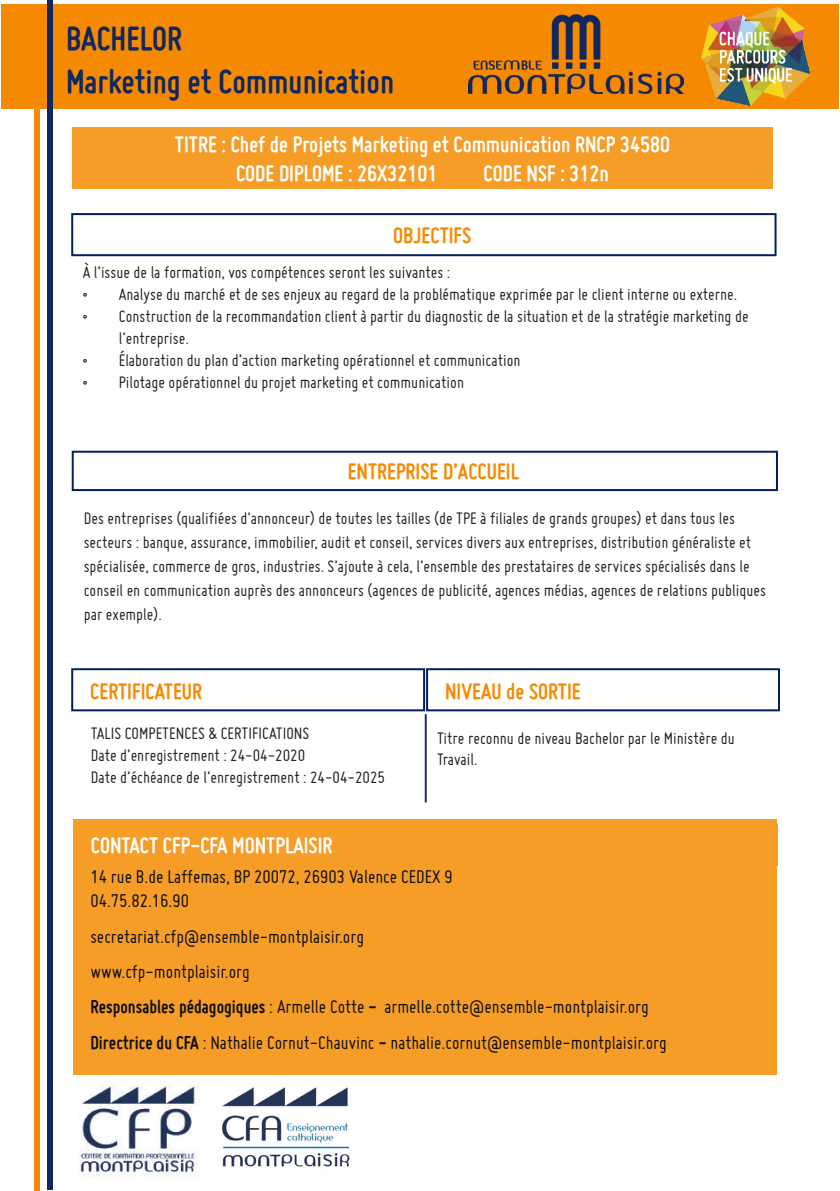
<style>
.page{position:relative;width:840px;height:1191px;background:#fff}
.page>*{position:absolute;margin:0;border:0;box-sizing:border-box;transform-origin:0 0}
.t1{font:700 36px/43.2px "Miso";color:#10275f}
.t2{font:700 24px "Miso";color:#fff}
.t3{font:700 24px "Miso";color:#f58a02}
.t4{font:20px "Miso";color:#0d0d0d}
.t5{font:18px/24px "Miso";color:#231f20}
.s1{font-weight:700}
</style>
<div class="page">
<div style="left:1px;top:4px;width:837px;height:105px;background:#f58a02"></div>
<img style="left:468px;top:15px;width:215px;height:79px">
<img style="left:701px;top:6px;width:109px;height:99px">
<img style="left:222px;top:1087px;width:128px;height:80px">
<div style="left:47px;top:0;width:6px;height:1190px;background:#10275f"></div>
<img style="left:79px;top:1086px;width:120px;height:91px">
<div style="left:34px;top:109px;width:6px;height:1082px;background:#f58a02"></div>
<div style="left:71px;top:213px;width:705px;height:43px;border:2px solid #002060"></div>
<div style="left:72px;top:451px;width:705px;height:40px;border:2px solid #002060"></div>
<div style="left:73px;top:819px;width:703px;height:256px;background:#f59d27"></div>
<div style="left:71px;top:668px;width:354px;height:43px;border:2px solid #002060"></div>
<div style="left:426px;top:668px;width:353px;height:43px;border:2px solid #002060"></div>
<div style="left:74px;top:824px;width:703px;height:41px;background:#f59d27"></div>
<hr style="left:424px;top:714px;width:2px;height:88px;background:#1b2e59">
<div style="left:72px;top:127px;width:700px;height:62px;background:#f59d27"></div>
<h1 class="t1" style="left:66px;top:16px;width:329px">BACHELOR<br>Marketing et Communication</h1>
<p class="t2" style="left:175px;top:130px;width:496px">TITRE : Chef de Projets Marketing et Communication RNCP 34580</p>
<p class="t2" style="left:236px;top:159px;width:203px">CODE DIPLOME : 26X32101</p>
<p class="t2" style="left:483px;top:159px;width:127px">CODE NSF : 312n</p>
<p class="t3" style="left:393px;top:221px;width:80px">OBJECTIFS</p>
<p class="t5" style="left:83px;top:260px;width:369px">À l’issue de la formation, vos compétences seront les suivantes :</p>
<p class="t5" style="left:83px;top:282px;width:655px">• Analyse du marché et de ses enjeux au regard de la problématique exprimée par le client interne ou externe.</p>
<p class="t5" style="left:119px;top:305px;width:631px;line-height:22px;text-indent:-36px">• Construction de la recommandation client à partir du diagnostic de la situation et de la stratégie marketing de l’entreprise.</p>
<p class="t5" style="left:83px;top:348px;width:439px">• Élaboration du plan d’action marketing opérationnel et communication</p>
<p class="t5" style="left:83px;top:370px;width:382px">• Pilotage opérationnel du projet marketing et communication</p>
<p class="t3" style="left:347px;top:458px;width:173px">ENTREPRISE D’ACCUEIL</p>
<p class="t5" style="left:84px;top:506px;width:683px">Des entreprises (qualifiées d’annonceur) de toutes les tailles (de TPE à filiales de grands groupes) et dans tous les secteurs : banque, assurance, immobilier, audit et conseil, services divers aux entreprises, distribution généraliste et spécialisée, commerce de gros, industries. S’ajoute à cela, l’ensemble des prestataires de services spécialisés dans le conseil en communication auprès des annonceurs (agences de publicité, agences médias, agences de relations publiques par exemple).</p>
<p class="t3" style="left:90px;top:677px;width:113px">CERTIFICATEUR</p>
<p class="t3" style="left:445px;top:677px;width:137px">NIVEAU de SORTIE</p>
<p class="t5" style="left:91px;top:721px;width:220px">TALIS COMPETENCES &amp; CERTIFICATIONS</p>
<p class="t5" style="left:91px;top:743px;width:216px">Date d’enregistrement : 24-04-2020</p>
<p class="t5" style="left:91px;top:765px;width:295px">Date d’échéance de l’enregistrement : 24-04-2025</p>
<p class="t5" style="left:437px;top:727px;width:299px;line-height:21.6px">Titre reconnu de niveau Bachelor par le Ministère du<br>Travail.</p>
<p class="t2" style="left:91px;top:832px;width:243px">CONTACT CFP-CFA MONTPLAISIR</p>
<p class="t4" style="left:90px;top:866px;width:363px">14 rue B.de Laffemas, BP 20072, 26903 Valence CEDEX 9</p>
<p class="t4" style="left:90px;top:890px;width:100px">04.75.82.16.90</p>
<p class="t4" style="left:90px;top:925px;width:275px">secretariat.cfp@ensemble-montplaisir.org</p>
<p class="t4" style="left:90px;top:960px;width:161px">www.cfp-montplaisir.org</p>
<p class="t4" style="left:90px;top:996px;width:559px"><span class="s1">Responsables pédagogiques</span> : Armelle Cotte <span class="s1">-</span> armelle.cotte@ensemble-montplaisir.org</p>
<p class="t4" style="left:90px;top:1031px;width:577px"><span class="s1">Directrice du CFA</span> : Nathalie Cornut-Chauvinc <span class="s1">-</span> nathalie.cornut@ensemble-montplaisir.org</p>
</div>
